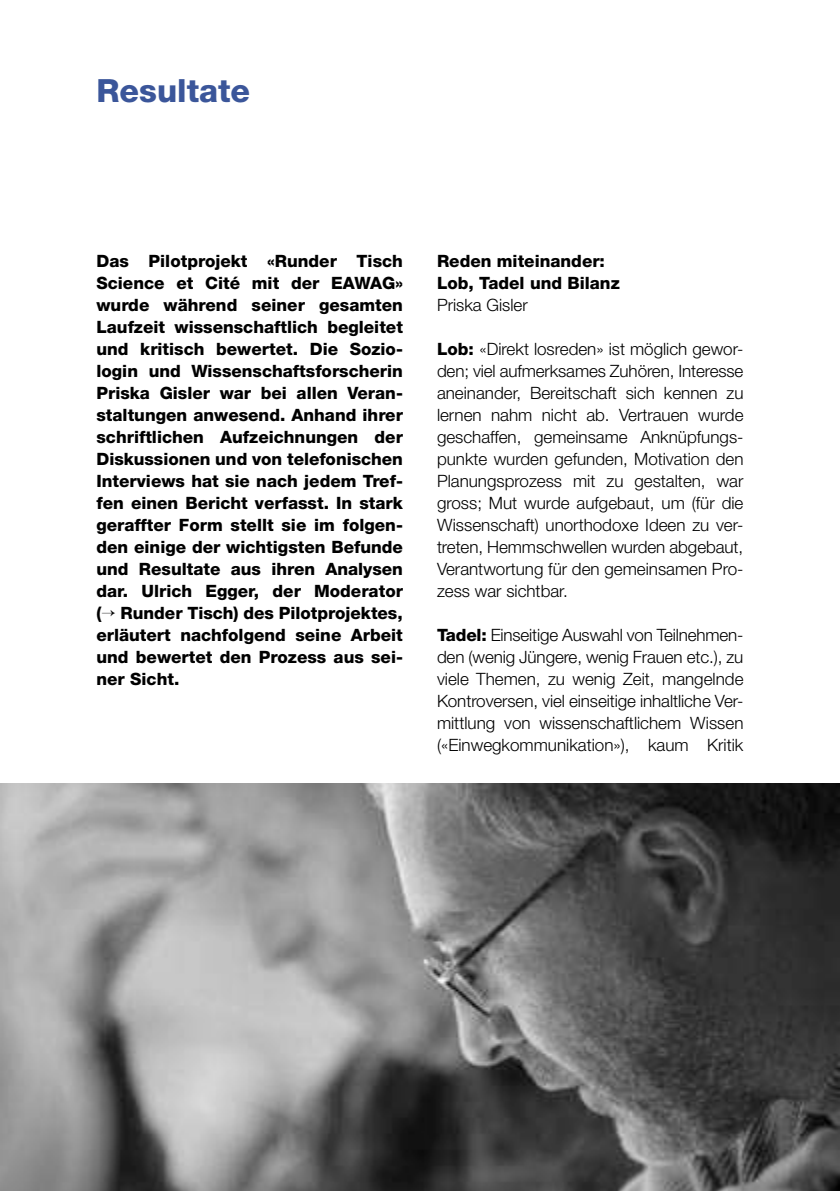
<style>
.page{position:relative;width:840px;height:1191px;background:#fff}
.page>*{position:absolute;margin:0;border:0;box-sizing:border-box;transform-origin:0 0}
.t1{font:800 32px "Helvetica Neue";color:#3b569a}
.t2{font:300 17px/22px "Helvetica Neue";color:#000;text-align:justify}
.t3{font:800 17px/22px "Helvetica Neue";color:#000;text-align:justify}
.s1{font-weight:800}
</style>
<div class="page">
<img style="left:0;top:783px;width:839px;height:408px">
<h1 class="t1" style="left:96px;top:71px;width:155px">Resultate</h1>
<p class="t3" style="left:96px;top:250px;width:308px">Das Pilotprojekt «Runder Tisch Science et Cité mit der EAWAG» wurde während seiner gesamten Laufzeit wissenschaftlich begleitet und kritisch bewertet. Die Sozio&shy;login und Wissenschaftsforscherin Priska Gisler war bei allen Veran&shy;staltungen anwesend. Anhand ihrer schriftlichen Aufzeichnungen der Diskussionen und von telefonischen Interviews hat sie nach jedem Tref&shy;fen einen Bericht verfasst. In stark geraffter Form stellt sie im folgen&shy;den einige der wichtigsten Befunde und Resultate aus ihren Analysen dar. Ulrich Egger, der Moderator ( Runder Tisch) des Pilotprojektes, erläutert nachfolgend seine Arbeit und bewertet den Prozess aus sei&shy;ner Sicht.</p>
<p class="t3" style="left:437px;top:250px;width:184px">Reden miteinander:<br>Lob, Tadel und Bilanz</p>
<p class="t2" style="left:437px;top:293px;width:92px">Priska Gisler</p>
<p class="t2" style="left:437px;top:337px;width:308px"><span class="s1">Lob:</span> «Direkt losreden» ist möglich gewor&shy;den; viel aufmerksames Zuhören, Interesse aneinander, Bereitschaft sich kennen zu lernen nahm nicht ab. Vertrauen wurde geschaffen, gemeinsame Anknüpfungs&shy;punkte wurden gefunden, Motivation den Planungsprozess mit zu gestalten, war gross; Mut wurde aufgebaut, um (für die Wissenschaft) unorthodoxe Ideen zu ver&shy;treten, Hemmschwellen wurden abgebaut, Verantwortung für den gemeinsamen Pro&shy;zess war sichtbar.</p>
<p class="t2" style="left:437px;top:623px;width:308px"><span class="s1">Tadel:</span> Einseitige Auswahl von Teilnehmen&shy;den (wenig Jüngere, wenig Frauen etc.), zu viele Themen, zu wenig Zeit, mangelnde Kontroversen, viel einseitige inhaltliche Ver&shy;mittlung von wissenschaftlichem Wissen («Einwegkommunikation»), kaum Kritik</p>
</div>
